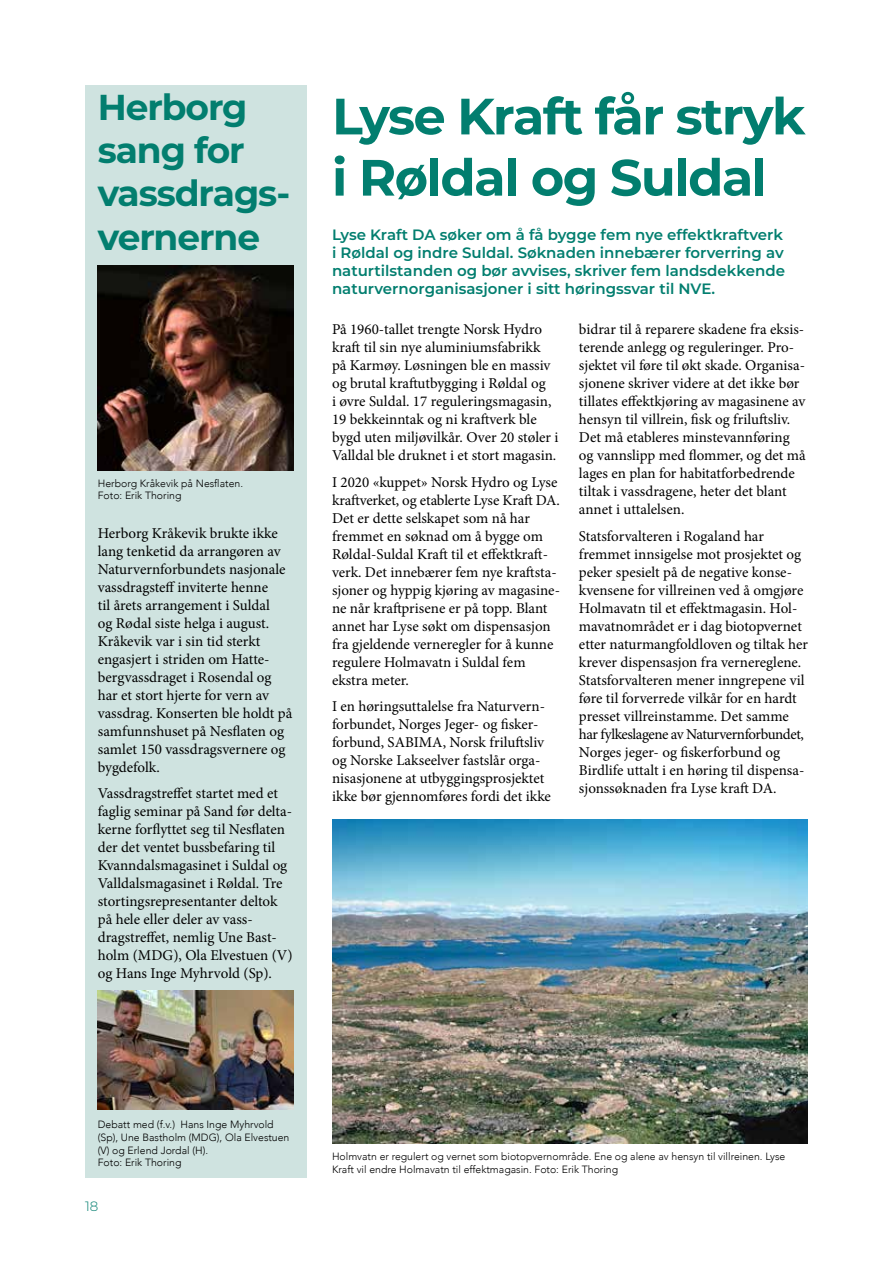
<style>
.page{position:relative;width:893px;height:1263px;background:#fff}
.page>*{position:absolute;margin:0;border:0;box-sizing:border-box;transform-origin:0 0}
.t1{font:700 51px/61.2px "Montserrat";letter-spacing:-.03em;color:#027e6f}
.t2{font:700 36px/43.2px "Montserrat";letter-spacing:-.03em;color:#027e6f}
.t3{font:15px/18px "Minion Pro";color:#000}
.t4{font:600 15px/18px "Montserrat";color:#027e6f}
.t5{font:300 13.5px "Montserrat";color:#027e6f}
.t6{font:300 10.5px/12.6px "Avenir";color:#000}
</style>
<div class="page">
<div style="left:85px;top:85px;width:221px;height:1093px;background:#cfe3e0"></div>
<img style="left:332px;top:819px;width:476px;height:325px">
<img style="left:98px;top:266px;width:195px;height:205px">
<img style="left:98px;top:991px;width:195px;height:118px">
<h2 class="t2" style="left:98px;top:84px;width:194px">Herborg sang for vassdrags&shy;vernerne</h2>
<p class="t6" style="left:98px;top:477px;width:147px">Herborg Kråkevik på Nesflaten.<br>Foto: Erik Thoring</p>
<p class="t3" style="left:98px;top:524px;width:196px">Herborg Kråkevik brukte ikke lang tenketid da arrangøren av<br>Naturvernforbundets nasjonale vassdragsteff inviterte henne<br>til årets arrangement i Suldal<br>og Rødal siste helga i august.<br>Kråkevik var i sin tid sterkt engasjert i striden om Hatte&shy;bergvassdraget i Rosendal og har et stort hjerte for vern av vassdrag. Konserten ble holdt på samfunnshuset på Nesflaten og samlet 150 vassdragsvernere og bygdefolk.</p>
<p class="t3" style="left:98px;top:784px;width:196px">Vassdragstreffet startet med et faglig seminar på Sand før delta&shy;kerne forflyttet seg til Nesflaten der det ventet bussbefaring til<br>Kvanndalsmagasinet i Suldal og<br>Valldalsmagasinet i Røldal. Tre stortingsrepresentanter deltok på hele eller deler av vass&shy;dragstreffet, nemlig Une Bast&shy;holm (MDG), Ola Elvestuen (V) og Hans Inge Myhrvold (Sp).</p>
<h1 class="t1" style="left:332px;top:83px;width:475px">Lyse Kraft får stryk i Røldal og Suldal</h1>
<p class="t4" style="left:332px;top:225px;width:454px">Lyse Kraft DA søker om å få bygge fem nye effektkraftverk i Røldal og indre Suldal. Søknaden innebærer forverring av naturtilstanden og bør avvises, skriver fem landsdekkende naturvernorganisasjoner i sitt høringssvar til NVE.</p>
<p class="t3" style="left:332px;top:320px;width:228px">På 1960-tallet trengte Norsk Hydro kraft til sin nye aluminiumsfabrikk på Karmøy. Løsningen ble en massiv og brutal kraftutbygging i Røldal og<br>i øvre Suldal. 17 reguleringsmagasin, 19 bekkeinntak og ni kraftverk ble bygd uten miljøvilkår. Over 20 støler i Valldal ble druknet i et stort magasin.</p>
<p class="t3" style="left:332px;top:473px;width:229px">I 2020 «kuppet» Norsk Hydro og Lyse kraftverket, og etablerte Lyse Kraft DA.<br>Det er dette selskapet som nå har fremmet en søknad om å bygge om Røldal-Suldal Kraft til et effektkraft&shy;verk. Det innebærer fem nye kraftsta&shy;sjoner og hyppig kjøring av magasine&shy;ne når kraftprisene er på topp. Blant annet har Lyse søkt om dispensasjon fra gjeldende verneregler for å kunne regulere Holmavatn i Suldal fem ekstra meter.</p>
<p class="t3" style="left:332px;top:697px;width:220px">I en høringsuttalelse fra Naturvern&shy;forbundet, Norges Jeger- og fisker&shy;forbund, SABIMA, Norsk friluftsliv og Norske Lakseelver fastslår orga&shy;nisasjonene at utbyggingsprosjektet ikke bør gjennomføres fordi det ikke</p>
<p class="t3" style="left:579px;top:320px;width:228px">bidrar til å reparere skadene fra eksis&shy;terende anlegg og reguleringer. Pro&shy;sjektet vil føre til økt skade. Organisa&shy;sjonene skriver videre at det ikke bør tillates effektkjøring av magasinene av hensyn til villrein, fisk og friluftsliv.<br>Det må etableres minstevannføring og vannslipp med flommer, og det må lages en plan for habitatforbedrende tiltak i vassdragene, heter det blant annet i uttalelsen.</p>
<p class="t3" style="left:579px;top:527px;width:230px">Statsforvalteren i Rogaland har fremmet innsigelse mot prosjektet og peker spesielt på de negative konse&shy;kvensene for villreinen ved å omgjøre Holmavatn til et effektmagasin. Hol&shy;mavatnområdet er i dag biotopvernet etter naturmangfoldloven og tiltak her krever dispensasjon fra vernereglene.<br>Statsforvalteren mener inngrepene vil føre til forverrede vilkår for en hardt presset villreinstamme. Det samme har fylkeslagene av Naturvernforbundet, Norges jeger- og fiskerforbund og Birdlife uttalt i en høring til dispensa&shy;sjonssøknaden fra Lyse kraft DA.</p>
<p class="t6" style="left:98px;top:1118px;width:193px">Debatt med (f.v.) Hans Inge Myhrvold (Sp), Une Bastholm (MDG), Ola Elvestuen (V) og Erlend Jordal (H).<br>Foto: Erik Thoring</p>
<p class="t5" style="left:85px;top:1197px;width:15px">18</p>
<p class="t6" style="left:332px;top:1150px;width:455px">Holmvatn er regulert og vernet som biotopvernområde. Ene og alene av hensyn til villreinen. Lyse<br>Kraft vil endre Holmavatn til effektmagasin. Foto: Erik Thoring</p>
</div>
